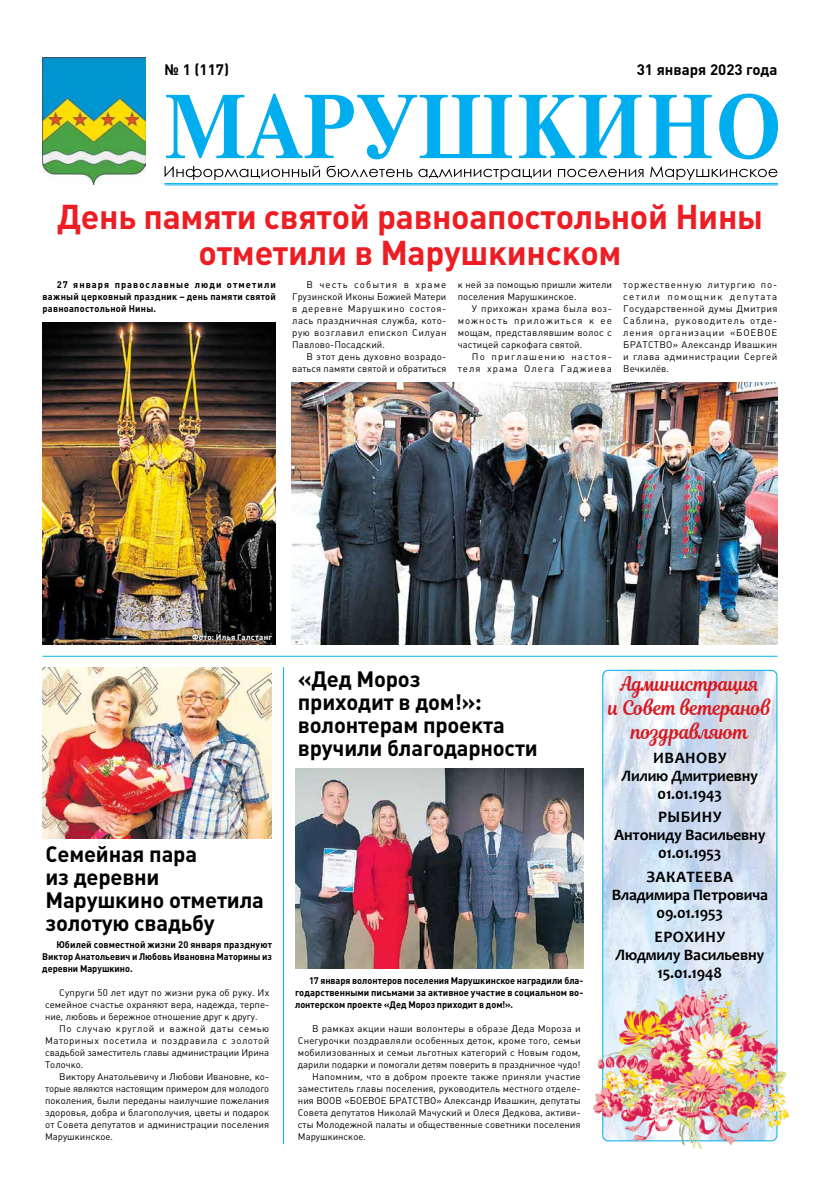
<style>
.page{position:relative;width:820px;height:1191px;background:#fff}
.page>*{position:absolute;margin:0;border:0;box-sizing:border-box;transform-origin:0 0}
.t1{font:700 34px/36px "Plumb C";letter-spacing:-.01em;color:#ed1d24;text-align:center}
.t2{font:700 22px/23px "Plumb C";letter-spacing:-.01em;color:#000}
.t3{font:20px/24px "Magnolia Script";letter-spacing:-.01em;color:#d71920;text-align:center;scale:.92 1}
.t4{font:700 16px/18px "Candara";letter-spacing:-.01em;color:#000;text-align:center}
.t5{font:15px "Plumb Bold C";color:#000}
.t6{font:9.5px/12px "Plumb C";letter-spacing:.01em;color:#000;text-align:justify}
.t7{font:700 9.5px/12px "Plumb C";letter-spacing:.005em;color:#000;text-align:justify}
.t8{font:700 9.5px/12px "Plumb C";letter-spacing:.005em;color:#000;text-align:justify;scale:.96 1}
.t9{font:9.5px/12px "Plumb C";letter-spacing:.105em;color:#000;text-align:right}
.t10{font:700 8px "Plumb C";letter-spacing:.03em;color:#fff}
</style>
<div class="page">
<img style="left:43px;top:57px;width:102px;height:128px">
<svg style="left:166px;top:94px;width:611px;height:65px"></svg>
<svg style="left:164px;top:166px;width:613px;height:14px"></svg>
<hr style="left:164px;top:185px;width:613px;height:1px;background:#00aeef">
<hr style="left:164px;top:183px;width:613px;height:1px;background:#00aeef">
<img style="left:43px;top:322px;width:233px;height:322px">
<img style="left:291px;top:382px;width:486px;height:262px">
<img style="left:43px;top:667px;width:229px;height:171px">
<img style="left:295px;top:768px;width:288px;height:200px">
<img style="left:604px;top:670px;width:172px;height:319px">
<hr style="left:43px;top:656px;width:734px;height:1px;background:#00aeef">
<hr style="left:283px;top:667px;width:1px;height:477px;background:#00aeef">
<img style="left:593px;top:989px;width:195px;height:159px">
<h3 class="t5" style="left:164px;top:61px;width:66px">№ 1 (117)</h3>
<h3 class="t5" style="left:636px;top:61px;width:142px">31 января 2023 года</h3>
<h1 class="t1" style="left:57px;top:198px;width:707px">День памяти святой равноапостольной Нины отметили в Марушкинском</h1>
<p class="t7" style="left:43px;top:279px;width:235px;text-indent:14px">27 января православные люди отметили важный церковный праздник – день памяти святой равноапостольной Нины.</p>
<p class="t6" style="left:292px;top:279px;width:156px;text-indent:14px">В честь события в храме Грузинской Иконы Божией Матери в деревне Марушкино состоя&shy;лась праздничная служба, кото&shy;рую возглавил епископ Силуан Павлово-Посадский.</p>
<p class="t6" style="left:292px;top:351px;width:156px;text-align:right">В этот день духовно возрадо&shy;ваться памяти святой и обратиться</p>
<p class="t6" style="left:457px;top:279px;width:156px">к ней за помощью пришли жители поселения Марушкинское.</p>
<p class="t6" style="left:457px;top:303px;width:156px;text-indent:14px">У прихожан храма была воз&shy;можность приложиться к ее мощам, представлявшим волос с частицей саркофага святой.</p>
<p class="t9" style="left:457px;top:351px;width:156px">По приглашению настоя&shy;теля храма Олега Гаджиева</p>
<p class="t6" style="left:623px;top:279px;width:156px">торжественную литургию по&shy;сетили помощник депутата Государственной думы Дмитрия Саблина, руководитель отде&shy;ления организации «БОЕВОЕ БРАТСТВО» Александр Ивашкин и глава администрации Сергей Вечкилёв.</p>
<p class="t10" style="left:192px;top:632px;width:81px">Фото: Илья Галстанг</p>
<h2 class="t2" style="left:298px;top:668px;width:241px">«Дед Мороз<br>приходит в дом!»: волонтерам проекта вручили благодарности</h2>
<h2 class="t2" style="left:45px;top:842px;width:220px">Семейная пара<br>из деревни<br>Марушкино отметила золотую свадьбу</h2>
<p class="t7" style="left:42px;top:939px;width:231px;text-indent:14px">Юбилей совместной жизни 20 января празднуют Виктор Анатольевич и Любовь Ивановна Маторины из деревни Марушкино.</p>
<p class="t6" style="left:45px;top:987px;width:226px;text-indent:14px">Супруги 50 лет идут по жизни рука об руку. Их семейное счастье охраняют вера, надежда, терпе&shy;ние, любовь и бережное отношение друг к другу.</p>
<p class="t6" style="left:45px;top:1023px;width:226px;text-indent:14px">По случаю круглой и важной даты семью Маториных посетила и поздравила с золотой свадьбой заместитель главы администрации Ирина Толочко.</p>
<p class="t6" style="left:45px;top:1071px;width:226px;text-indent:14px">Виктору Анатольевичу и Любови Ивановне, ко&shy;торые являются настоящим примером для молодого поколения, были переданы наилучшие пожелания здоровья, добра и благополучия, цветы и подарок от Совета депутатов и администрации поселения Марушкинское.</p>
<p class="t8" style="left:295px;top:975px;width:302px;text-indent:14px">17 января волонтеров поселения Марушкинское наградили бла&shy;годарственными письмами за активное участие в социальном во&shy;лонтерском проекте «Дед Мороз приходит в дом!».</p>
<p class="t6" style="left:312px;top:1023px;width:270px">В рамках акции наши волонтеры в образе Деда Мороза и</p>
<p class="t6" style="left:298px;top:1035px;width:284px">Снегурочки поздравляли особенных деток, кроме того, семьи</p>
<p class="t6" style="left:298px;top:1047px;width:284px">мобилизованных и семьи льготных категорий с Новым годом,</p>
<p class="t6" style="left:298px;top:1059px;width:284px">дарили подарки и помогали детям поверить в праздничное чудо!</p>
<p class="t6" style="left:312px;top:1071px;width:270px">Напомним, что в добром проекте также приняли участие</p>
<p class="t6" style="left:298px;top:1083px;width:284px">заместитель главы поселения, руководитель местного отделе-</p>
<p class="t6" style="left:298px;top:1095px;width:284px">ния ВООВ «БОЕВОЕ БРАТСТВО» Александр Ивашкин, депутаты</p>
<p class="t6" style="left:298px;top:1107px;width:284px">Совета депутатов Николай Мачуский и Олеся Дедкова, активи-</p>
<p class="t6" style="left:298px;top:1119px;width:284px">сты Молодежной палаты и общественные советники поселения</p>
<p class="t6" style="left:298px;top:1131px;width:69px">Марушкинское.</p>
<h3 class="t3" style="left:608px;top:671px;width:178px">Администрация<br>и Совет ветеранов поздравляют</h3>
<h3 class="t4" style="left:621px;top:748px;width:138px">ИВАНОВУ<br>Лилию Дмитриевну<br>01.01.1943</h3>
<h3 class="t4" style="left:614px;top:808px;width:153px">РЫБИНУ<br>Антониду Васильевну<br>01.01.1953</h3>
<h3 class="t4" style="left:611px;top:867px;width:157px">ЗАКАТЕЕВА<br>Владимира Петровича<br>09.01.1953</h3>
<h3 class="t4" style="left:615px;top:927px;width:150px">ЕРОХИНУ<br>Людмилу Васильевну<br>15.01.1948</h3>
</div>
